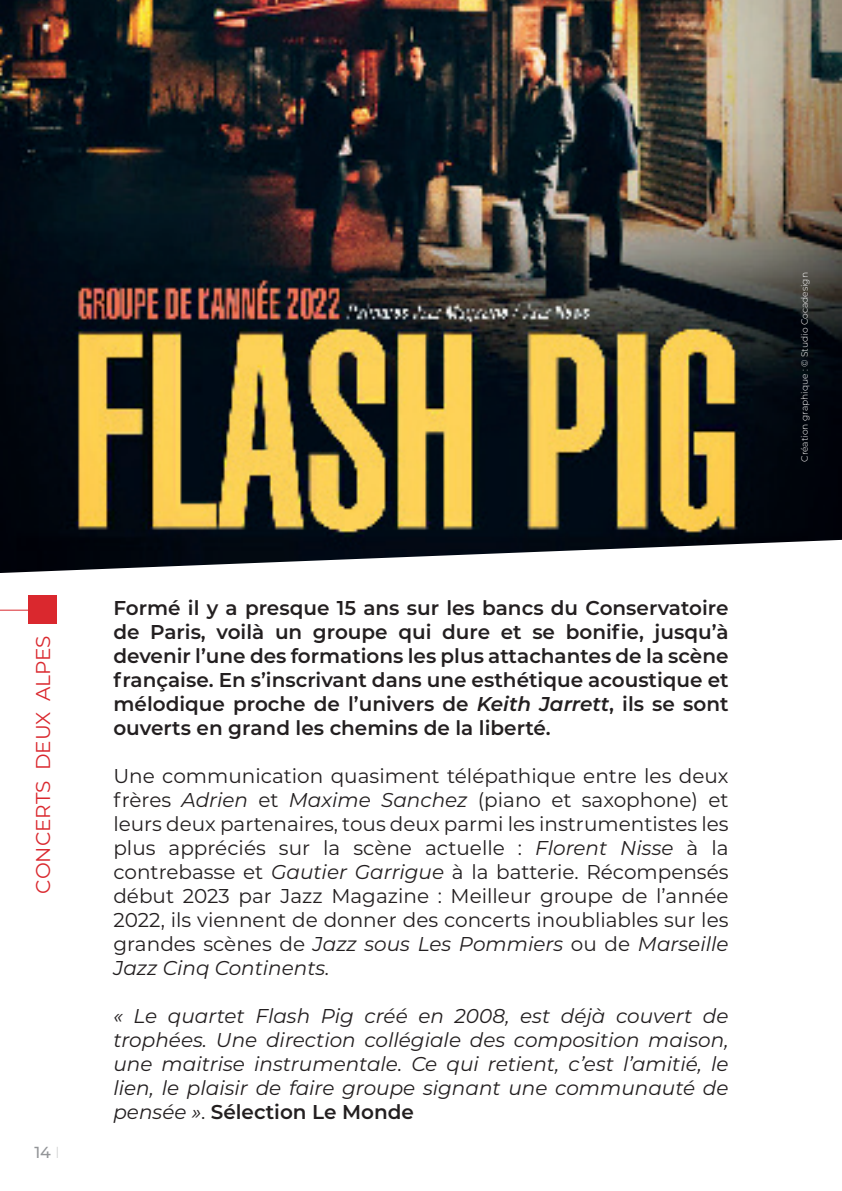
<style>
.page{position:relative;width:842px;height:1191px;background:#fff}
.page>*{position:absolute;margin:0;border:0;box-sizing:border-box;transform-origin:0 0}
.t1{font:20px/24px "Montserrat";color:#231f20;text-align:justify}
.t2{font:600 20px/24px "Montserrat";color:#231f20;text-align:justify}
.t3{font:italic 20px/24px "Montserrat";color:#231f20;text-align:justify}
.t4{font:20px "Montserrat";color:#da282e}
.t5{font:500 16px "Montserrat";color:#939598}
.t6{font:300 9.2px "Montserrat";color:#fff}
.s1{font-weight:100}
.s2{font-style:italic}
.s3{font-style:normal}
.s4{font-weight:600;font-style:normal}
</style>
<div class="page">
<div style="left:28px;top:595px;width:29px;height:29px;background:#da282e"></div>
<svg style="left:0;top:609px;width:28px;height:1px"></svg>
<img style="left:0;top:0;width:842px;height:573px">
<p class="t4" style="left:29px;top:893px;width:260px;rotate:-90deg">CONCERTS DEUX ALPES</p>
<p class="t5" style="left:34px;top:1141px;width:27px">14 <span class="s1">I</span></p>
<p class="t2" style="left:113px;top:595px;width:617px">Formé il y a presque 15 ans sur les bancs du Conservatoire de Paris, voilà un groupe qui dure et se bonifie, jusqu’à devenir l’une des formations les plus attachantes de la scène française. En s’inscrivant dans une esthétique acoustique et mélodique proche de l’univers de <span class="s2">Keith Jarrett</span>, ils se sont ouverts en grand les chemins de la liberté.</p>
<p class="t1" style="left:113px;top:763px;width:617px">Une communication quasiment télépathique entre les deux frères <span class="s2">Adrien</span> et <span class="s2">Maxime Sanchez</span> (piano et saxophone) et leurs deux partenaires, tous deux parmi les instrumentistes les plus appréciés sur la scène actuelle : <span class="s2">Florent Nisse</span> à la contrebasse et <span class="s2">Gautier Garrigue</span> à la batterie. Récompensés début 2023 par Jazz Magazine : Meilleur groupe de l’année 2022, ils viennent de donner des concerts inoubliables sur les grandes scènes de <span class="s2">Jazz sous Les Pommiers</span> ou de <span class="s2">Marseille Jazz Cinq Continents.</span></p>
<p class="t3" style="left:113px;top:1003px;width:617px">« Le quartet Flash Pig créé en 2008, est déjà couvert de trophées. Une direction collégiale des composition maison, une maitrise instrumentale. Ce qui retient, c’est l’amitié, le lien, le plaisir de faire groupe signant une communauté de pensée »<span class="s3">.</span> <span class="s4">Sélection Le Monde</span></p>
<p class="t6" style="left:798px;top:462px;width:191px;rotate:-90deg">Création graphique : © Studio Cocadesign</p>
</div>
